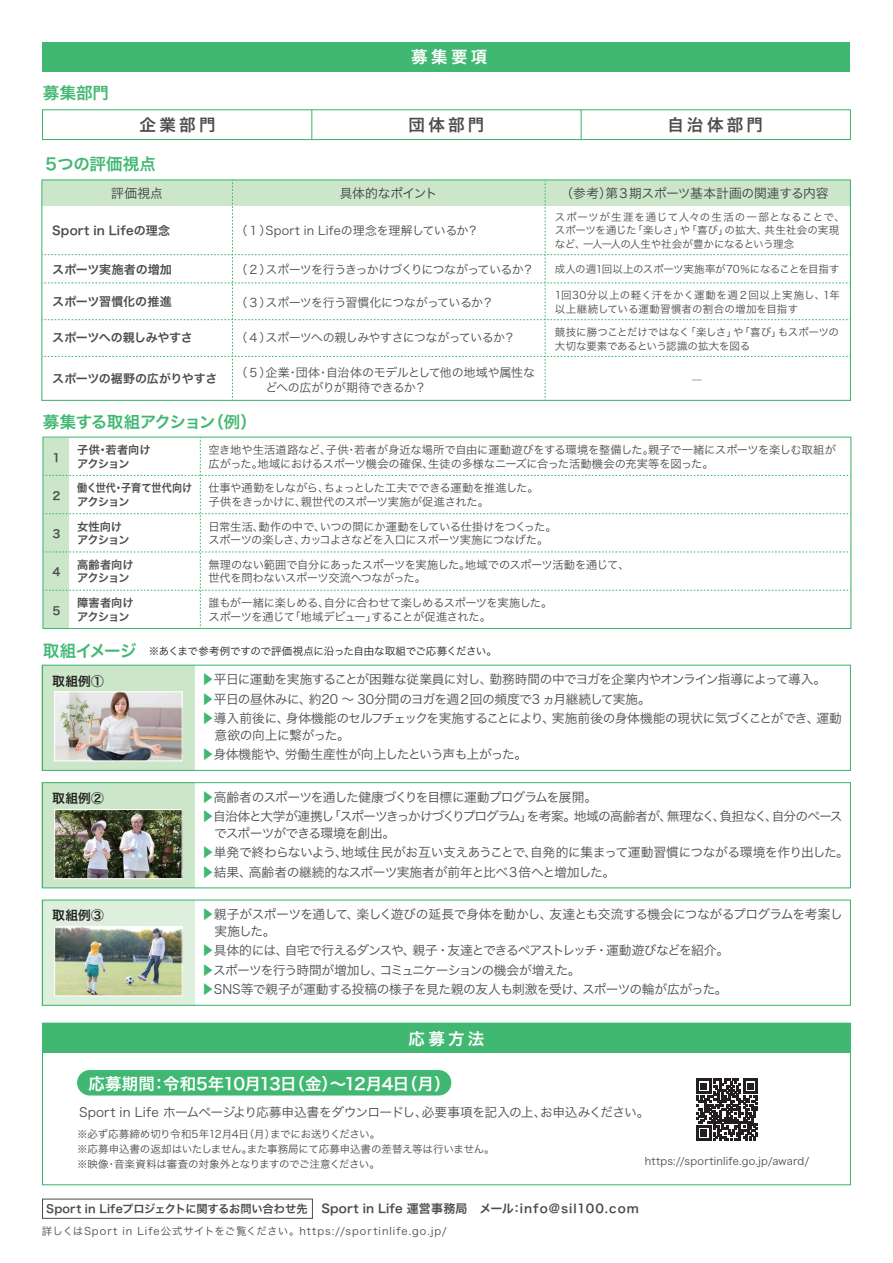
<style>
.page{position:relative;width:893px;height:1263px;background:#fff}
.page>*{position:absolute;margin:0;border:0;box-sizing:border-box;transform-origin:0 0}
.t1{font:16.5px "Hira Kaku Pro N W6";letter-spacing:-.04em;color:#fff}
.t2{font:16.5px "Hira Kaku Pro N W6";letter-spacing:.2em;color:#4b4c4d}
.t3{font:16.5px "Hira Kaku Pro N W6";letter-spacing:-.005em;color:#fff}
.t4{font:16.5px "Hira Kaku Pro N W6";letter-spacing:-.03em;color:#40b872}
.t5{font:16.2px "Hira Kaku Pro N W6";letter-spacing:-.06em;color:#40b872}
.t6{font:16.2px "Hira Kaku Pro N W6";letter-spacing:-.02em;color:#40b872}
.t7{font:12.75px/19.5px "Hira Kaku Pro N W3";letter-spacing:-.045em;color:#4b4c4d}
.t8{font:12.75px/19.5px "Hira Kaku Pro N W3";letter-spacing:-.07em;color:#4b4c4d}
.t9{font:12.75px "Hira Kaku Pro N W3";letter-spacing:-.02em;color:#3e3e3f}
.t10{font:12.75px "Hira Kaku Pro N W6";letter-spacing:.02em;color:#231f20}
.t11{font:12px "Hira Kaku Pro N W6";letter-spacing:.005em;color:#4b4c4d}
.t12{font:12px "Hira Kaku Pro N W3";letter-spacing:-.04em;color:#4b4c4d}
.t13{font:12px/15px "Hira Kaku Pro N W3";letter-spacing:-.02em;color:#4b4c4d}
.t14{font:12px "Hira Kaku Pro N W3";letter-spacing:-.005em;color:#4b4c4d}
.t15{font:12px "Hira Kaku Pro N W6";letter-spacing:-.025em;color:#4b4c4d}
.t16{font:12px "Hira Kaku Pro N W6";letter-spacing:-.03em;color:#4b4c4d}
.t17{font:11.25px/13.5px "Hira Kaku Pro N W3";letter-spacing:-.025em;color:#4b4c4d}
.t18{font:11.25px/13.5px "Hira Kaku Pro N W6";letter-spacing:-.03em;color:#4b4c4d}
.t19{font:11.25px/13.5px "Hira Kaku Pro N W6";letter-spacing:-.01em;color:#4b4c4d;scale:.9 1}
.t20{font:11.25px/13.5px "Hira Kaku Pro N W6";letter-spacing:-.065em;color:#4b4c4d}
.t21{font:10.5px/13.5px "Hira Kaku Pro N W3";letter-spacing:.005em;color:#4b4c4d}
.t22{font:10.5px/15px "Hira Kaku Pro N W3";letter-spacing:-.02em;color:#4b4c4d}
.t23{font:10.5px/13.5px "Hira Kaku Pro N W3";letter-spacing:-.025em;color:#4b4c4d}
.t24{font:10.5px "Hira Kaku Pro N W3";letter-spacing:.09em;color:#4b4c4d}
.t25{font:10.5px "Hira Kaku Pro N W3";letter-spacing:-.025em;color:#231f20}
.s1{font-family:"Koz Go Pr 6 N";color:#40b872}
.s2{font-size:11.25px}
</style>
<div class="page">
<div style="left:42px;top:900px;width:153px;height:105px;background:#dfefdd"></div>
<div style="left:43px;top:43px;width:807px;height:29px;background:#40b872"></div>
<div style="left:77px;top:1070px;width:374px;height:25px;background:#40b872;border-radius:13px"></div>
<div style="left:43px;top:1023px;width:807px;height:30px;background:#40b872"></div>
<div style="left:42px;top:109px;width:809px;height:31px;border:1px solid #40b872"></div>
<hr style="left:311px;top:110px;width:1px;height:30px;background:#40b872">
<hr style="left:581px;top:110px;width:1px;height:30px;background:#40b872">
<svg style="left:43px;top:181px;width:806px;height:217px"></svg>
<div style="left:42px;top:1023px;width:809px;height:162px;border:1px solid #40b872"></div>
<svg style="left:696px;top:1079px;width:62px;height:61px"></svg>
<div style="left:42px;top:665px;width:153px;height:105px;background:#cce6ca"></div>
<div style="left:42px;top:665px;width:809px;height:106px;border:1px solid #40b872"></div>
<img style="left:56px;top:693px;width:125px;height:66px">
<div style="left:54px;top:691px;width:129px;height:70px;border:1px solid #fff"></div>
<div style="left:42px;top:783px;width:153px;height:105px;background:#cce6ca"></div>
<div style="left:42px;top:782px;width:809px;height:106px;border:1px solid #40b872"></div>
<img style="left:56px;top:811px;width:125px;height:66px">
<div style="left:54px;top:809px;width:129px;height:70px;border:1px solid #fff"></div>
<div style="left:42px;top:899px;width:809px;height:107px;border:1px solid #40b872"></div>
<img style="left:56px;top:928px;width:125px;height:66px">
<div style="left:54px;top:926px;width:129px;height:70px;border:1px solid #fff"></div>
<svg style="left:43px;top:437px;width:808px;height:192px"></svg>
<div style="left:41px;top:179px;width:810px;height:222px;border:1px solid #40b872"></div>
<p class="t6" style="left:43px;top:78px;width:67px">募集部門</p>
<p class="t3" style="left:411px;top:42px;width:78px">募集要項</p>
<p class="t2" style="left:140px;top:110px;width:77px">企業部門</p>
<p class="t2" style="left:409px;top:110px;width:77px">団体部門</p>
<p class="t2" style="left:668px;top:110px;width:97px">自治体部門</p>
<p class="t6" style="left:43px;top:150px;width:115px">５つの評価視点</p>
<p class="t9" style="left:111px;top:182px;width:53px">評価視点</p>
<p class="t9" style="left:340px;top:182px;width:99px">具体的なポイント</p>
<p class="t9" style="left:560px;top:182px;width:270px">（参考）第３期スポーツ基本計画の関連する内容</p>
<p class="t11" style="left:52px;top:220px;width:119px">Sport in Lifeの理念</p>
<p class="t11" style="left:52px;top:259px;width:121px">スポーツ実施者の増加</p>
<p class="t11" style="left:52px;top:291px;width:121px">スポーツ習慣化の推進</p>
<p class="t16" style="left:52px;top:327px;width:142px">スポーツへの親しみやすさ</p>
<p class="t15" style="left:52px;top:368px;width:167px">スポーツの裾野の広がりやすさ</p>
<p class="t14" style="left:236px;top:220px;width:245px">（１）Sport in Lifeの理念を理解しているか？</p>
<p class="t12" style="left:236px;top:259px;width:300px">（２）スポーツを行うきっかけづくりにつながっているか？</p>
<p class="t12" style="left:236px;top:291px;width:260px">（３）スポーツを行う習慣化につながっているか？</p>
<p class="t12" style="left:236px;top:327px;width:281px">（４）スポーツへの親しみやすさにつながっているか？</p>
<p class="t13" style="left:242px;top:364px;width:295px;text-indent:-6px">（５）企業・団体・自治体のモデルとして他の地域や属性な　　どへの広がりが期待できるか？</p>
<p class="t5" style="left:43px;top:407px;width:215px">募集する取組アクション（例）</p>
<p class="t21" style="left:555px;top:209px;width:292px">スポーツが生涯を通じて人々の生活の一部となることで、スポーツを通じた「楽しさ」や「喜び」の拡大、共生社会の実現など、一人一人の人生や社会が豊かになるという理念</p>
<p class="t23" style="left:555px;top:261px;width:286px">成人の週1回以上のスポーツ実施率が70％になることを目指す</p>
<p class="t21" style="left:555px;top:288px;width:287px">1回30分以上の軽く汗をかく運動を週２回以上実施し、1年以上継続している運動習慣者の割合の増加を目指す</p>
<p class="t23" style="left:555px;top:325px;width:286px">競技に勝つことだけではなく「楽しさ」や「喜び」もスポーツの大切な要素であるという認識の拡大を図る</p>
<p class="t21" style="left:692px;top:372px;width:12px">―</p>
<p class="t18" style="left:52px;top:450px;width:10px">1</p>
<p class="t18" style="left:52px;top:488px;width:10px">2</p>
<p class="t18" style="left:52px;top:527px;width:10px">3</p>
<p class="t18" style="left:52px;top:565px;width:10px">4</p>
<p class="t18" style="left:53px;top:603px;width:10px">5</p>
<p class="t18" style="left:77px;top:443px;width:75px">子供・若者向けアクション</p>
<p class="t17" style="left:209px;top:442px;width:629px">空き地や生活道路など、子供・若者が身近な場所で自由に運動遊びをする環境を整備した。親子で一緒にスポーツを楽しむ取組が広がった。地域におけるスポーツ機会の確保、生徒の多様なニーズに合った活動機会の充実等を図った。</p>
<p class="t19" style="left:77px;top:481px;width:129px">働く世代・子育て世代向けアクション</p>
<p class="t17" style="left:209px;top:481px;width:332px">仕事や通勤をしながら、ちょっとした工夫でできる運動を推進した。子供をきっかけに、親世代のスポーツ実施が促進された。</p>
<p class="t20" style="left:77px;top:519px;width:54px">女性向けアクション</p>
<p class="t17" style="left:209px;top:519px;width:350px">日常生活、動作の中で、いつの間にか運動をしている仕掛けをつくった。スポーツの楽しさ、カッコよさなどを入口にスポーツ実施につなげた。</p>
<p class="t18" style="left:77px;top:557px;width:58px">高齢者向けアクション</p>
<p class="t17" style="left:209px;top:557px;width:423px">無理のない範囲で自分にあったスポーツを実施した。地域でのスポーツ活動を通じて、世代を問わないスポーツ交流へつながった。</p>
<p class="t18" style="left:77px;top:596px;width:58px">障害者向けアクション</p>
<p class="t17" style="left:209px;top:595px;width:345px">誰もが一緒に楽しめる、自分に合わせて楽しめるスポーツを実施した。スポーツを通じて「地域デビュー」することが促進された。</p>
<p class="t4" style="left:43px;top:635px;width:95px">取組イメージ</p>
<p class="t10" style="left:52px;top:669px;width:53px">取組例①</p>
<p class="t25" style="left:149px;top:642px;width:349px">※あくまで参考例ですので評価視点に沿った自由な取組でご応募ください。</p>
<p class="t7" style="left:201px;top:669px;width:642px"><span class="s1">▶</span>平日に運動を実施することが困難な従業員に対し、勤務時間の中でヨガを企業内やオンライン指導によって導入。<span class="s1">▶</span>平日の昼休みに、約20 ～ 30分間のヨガを週２回の頻度で3 ヵ月継続して実施。<br><span class="s1">▶</span>導入前後に、身体機能のセルフチェックを実施することにより、実施前後の身体機能の現状に気づくことができ、運動</p>
<p class="t7" style="left:201px;top:724px;width:328px;text-indent:14px">意欲の向上に繋がった。<br><span class="s1">▶</span>身体機能や、労働生産性が向上したという声も上がった。</p>
<p class="t10" style="left:52px;top:787px;width:53px">取組例②</p>
<p class="t8" style="left:201px;top:786px;width:643px"><span class="s1">▶</span>高齢者のスポーツを通した健康づくりを目標に運動プログラムを展開。<br><span class="s1">▶</span>自治体と大学が連携し「スポーツきっかけづくりプログラム」を考案。地域の高齢者が、無理なく、負担なく、自分のペース</p>
<p class="t7" style="left:201px;top:822px;width:649px;text-indent:13px">でスポーツができる環境を創出。<br><span class="s1">▶</span>単発で終わらないよう、地域住民がお互い支えあうことで、自発的に集まって運動習慣につながる環境を作り出した。<span class="s1">▶</span>結果、高齢者の継続的なスポーツ実施者が前年と比べ３倍へと増加した。</p>
<p class="t10" style="left:52px;top:904px;width:53px">取組例③</p>
<p class="t7" style="left:215px;top:905px;width:630px;line-height:16.5px;text-indent:-14px"><span class="s1">▶</span>親子がスポーツを通して、楽しく遊びの延長で身体を動かし、友達とも交流する機会につながるプログラムを考案し実施した。</p>
<p class="t7" style="left:201px;top:940px;width:530px"><span class="s1">▶</span>具体的には、自宅で行えるダンスや、親子・友達とできるぺアストレッチ・運動遊びなどを紹介。<span class="s1">▶</span>スポーツを行う時間が増加し、コミュニケーションの機会が増えた。<br><span class="s1">▶</span>SNS等で親子が運動する投稿の様子を見た親の友人も刺激を受け、スポーツの輪が広がった。</p>
<p class="t3" style="left:409px;top:1024px;width:77px">応募方法</p>
<p class="t1" style="left:88px;top:1068px;width:364px">応募期間：令和5年10月13日（金）～12月4日（月）</p>
<p class="t7" style="left:79px;top:1102px;width:572px">Sport in Life ホームページより応募申込書をダウンロードし、必要事項を記入の上、お申込みください。</p>
<p class="t22" style="left:77px;top:1126px;width:419px">※必ず応募締め切り令和5年12月4日（月）までにお送りください。<br>※応募申込書の返却はいたしません。また事務局にて応募申込書の差替え等は行いません。※映像・音楽資料は審査の対象外となりますのでご注意ください。</p>
<p class="t21" style="left:645px;top:1154px;width:166px">https://sportinlife.go.jp/award/</p>
<p class="t11" style="left:46px;top:1198px;width:594px"><span class="s2">Sport in Lifeプロジェクトに関するお問い合わせ先</span> Sport in Life 運営事務局　メール：info@sil100.com</p>
<p class="t24" style="left:42px;top:1221px;width:407px">詳しくはSport in Life公式サイトをご覧ください。https://sportinlife.go.jp/</p>
</div>
